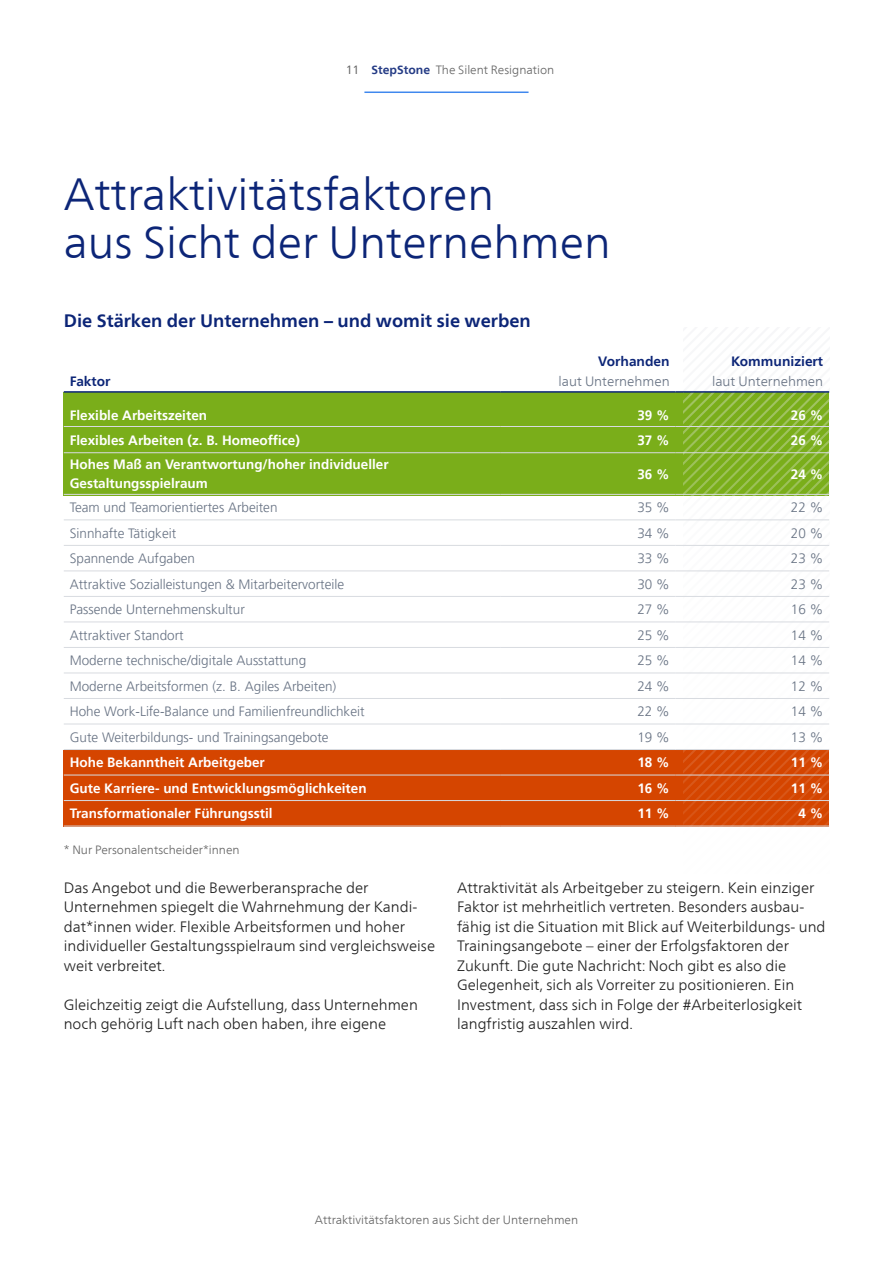
<style>
.page{position:relative;width:893px;height:1263px;background:#fff}
.page>*{position:absolute;margin:0;border:0;box-sizing:border-box;transform-origin:0 0}
.t1{font:300 45px/48px "Frutiger Neue LT Com";color:#0c2577}
.t2{font:700 18px "Frutiger Neue LT Com";color:#0c2577}
.t3{font:300 15px/19.5px "Frutiger Neue LT Com";color:#222}
.t4{font:300 13.5px "Frutiger LT Pro";color:#677283}
.t5{font:700 13.5px/19.5px "Frutiger LT Pro";color:#fff}
.t6{font:300 13.5px "Frutiger Neue LT Com";color:#677283}
.t7{font:700 13.5px "Frutiger Neue LT Com";color:#0c2577}
.t8{font:300 12px "Frutiger Neue LT Com";color:#646464}
.s1{font-weight:400}
.s2{font-weight:700;color:#243b85}
</style>
<div class="page">
<div style="left:64px;top:750px;width:765px;height:76px;background:#d54500"></div>
<div style="left:64px;top:392px;width:765px;height:103px;background:#7aae1a"></div>
<svg style="left:683px;top:393px;width:146px;height:433px"></svg>
<hr style="left:364px;top:92px;width:165px;height:1px;background:#4088ee">
<hr style="left:64px;top:426px;width:437px;height:1px;background:#d8dbe0">
<hr style="left:501px;top:426px;width:175px;height:1px;background:#d8dbe0">
<hr style="left:676px;top:426px;width:153px;height:1px;background:#d8dbe0">
<hr style="left:64px;top:452px;width:437px;height:1px;background:#d8dbe0">
<hr style="left:501px;top:452px;width:175px;height:1px;background:#d8dbe0">
<hr style="left:676px;top:452px;width:153px;height:1px;background:#d8dbe0">
<hr style="left:64px;top:494px;width:437px;height:1px;background:#d8dbe0">
<hr style="left:501px;top:494px;width:175px;height:1px;background:#d8dbe0">
<hr style="left:676px;top:494px;width:153px;height:1px;background:#d8dbe0">
<hr style="left:64px;top:520px;width:437px;height:1px;background:#d8dbe0">
<hr style="left:501px;top:520px;width:175px;height:1px;background:#d8dbe0">
<hr style="left:676px;top:520px;width:153px;height:1px;background:#d8dbe0">
<hr style="left:64px;top:545px;width:437px;height:1px;background:#d8dbe0">
<hr style="left:501px;top:545px;width:175px;height:1px;background:#d8dbe0">
<hr style="left:676px;top:545px;width:153px;height:1px;background:#d8dbe0">
<hr style="left:64px;top:571px;width:437px;height:1px;background:#d8dbe0">
<hr style="left:501px;top:571px;width:175px;height:1px;background:#d8dbe0">
<hr style="left:676px;top:571px;width:153px;height:1px;background:#d8dbe0">
<hr style="left:64px;top:596px;width:437px;height:1px;background:#d8dbe0">
<hr style="left:501px;top:596px;width:175px;height:1px;background:#d8dbe0">
<hr style="left:676px;top:596px;width:153px;height:1px;background:#d8dbe0">
<hr style="left:64px;top:622px;width:437px;height:1px;background:#d8dbe0">
<hr style="left:501px;top:622px;width:175px;height:1px;background:#d8dbe0">
<hr style="left:676px;top:622px;width:153px;height:1px;background:#d8dbe0">
<hr style="left:64px;top:647px;width:437px;height:1px;background:#d8dbe0">
<hr style="left:501px;top:647px;width:175px;height:1px;background:#d8dbe0">
<hr style="left:676px;top:647px;width:153px;height:1px;background:#d8dbe0">
<hr style="left:64px;top:673px;width:437px;height:1px;background:#d8dbe0">
<hr style="left:501px;top:673px;width:175px;height:1px;background:#d8dbe0">
<hr style="left:676px;top:673px;width:153px;height:1px;background:#d8dbe0">
<hr style="left:64px;top:698px;width:437px;height:1px;background:#d8dbe0">
<hr style="left:501px;top:698px;width:175px;height:1px;background:#d8dbe0">
<hr style="left:676px;top:698px;width:153px;height:1px;background:#d8dbe0">
<hr style="left:64px;top:724px;width:437px;height:1px;background:#d8dbe0">
<hr style="left:501px;top:724px;width:175px;height:1px;background:#d8dbe0">
<hr style="left:676px;top:724px;width:153px;height:1px;background:#d8dbe0">
<hr style="left:64px;top:749px;width:437px;height:1px;background:#d8dbe0">
<hr style="left:501px;top:749px;width:175px;height:1px;background:#d8dbe0">
<hr style="left:676px;top:749px;width:153px;height:1px;background:#d8dbe0">
<hr style="left:64px;top:775px;width:437px;height:1px;background:#d8dbe0">
<hr style="left:501px;top:775px;width:175px;height:1px;background:#d8dbe0">
<hr style="left:676px;top:775px;width:153px;height:1px;background:#d8dbe0">
<hr style="left:64px;top:800px;width:437px;height:1px;background:#d8dbe0">
<hr style="left:501px;top:800px;width:175px;height:1px;background:#d8dbe0">
<hr style="left:676px;top:800px;width:153px;height:1px;background:#d8dbe0">
<hr style="left:64px;top:826px;width:437px;height:1px;background:#d8dbe0">
<hr style="left:501px;top:826px;width:175px;height:1px;background:#d8dbe0">
<hr style="left:676px;top:826px;width:153px;height:1px;background:#d8dbe0">
<hr style="left:64px;top:391px;width:437px;height:2px;background:#0c2577">
<hr style="left:501px;top:391px;width:175px;height:2px;background:#0c2577">
<hr style="left:676px;top:391px;width:153px;height:2px;background:#0c2577">
<p class="t8" style="left:346px;top:62px;width:210px"><span class="s1">11</span> <span class="s2">StepStone</span> The Silent Resignation</p>
<h1 class="t1" style="left:64px;top:170px;width:548px">Attraktivitätsfaktoren<br>aus Sicht der Unternehmen</h1>
<p class="t2" style="left:64px;top:310px;width:468px">Die Stärken der Unternehmen – und womit sie werben</p>
<p class="t7" style="left:70px;top:373px;width:42px">Faktor</p>
<p class="t7" style="left:598px;top:353px;width:73px">Vorhanden</p>
<p class="t6" style="left:558px;top:373px;width:113px">laut Unternehmen</p>
<p class="t7" style="left:731px;top:353px;width:94px">Kommuniziert</p>
<p class="t6" style="left:712px;top:373px;width:113px">laut Unternehmen</p>
<p class="t5" style="left:70px;top:406px;width:139px">Flexible Arbeitszeiten</p>
<p class="t5" style="left:637px;top:406px;width:34px">39 %</p>
<p class="t5" style="left:791px;top:406px;width:34px">26 %</p>
<p class="t5" style="left:70px;top:430px;width:232px">Flexibles Arbeiten (z. B. Homeoffice)</p>
<p class="t5" style="left:637px;top:430px;width:34px">37 %</p>
<p class="t5" style="left:791px;top:430px;width:34px">26 %</p>
<p class="t5" style="left:70px;top:454px;width:320px">Hohes Maß an Verantwortung/hoher individueller<br>Gestaltungsspielraum</p>
<p class="t5" style="left:637px;top:464px;width:34px">36 %</p>
<p class="t5" style="left:791px;top:464px;width:34px">24 %</p>
<p class="t4" style="left:70px;top:500px;width:209px">Team und Teamorientiertes Arbeiten</p>
<p class="t4" style="left:637px;top:500px;width:34px">35 %</p>
<p class="t4" style="left:791px;top:500px;width:34px">22 %</p>
<p class="t4" style="left:70px;top:525px;width:108px">Sinnhafte Tätigkeit</p>
<p class="t4" style="left:637px;top:525px;width:34px">34 %</p>
<p class="t4" style="left:791px;top:525px;width:34px">20 %</p>
<p class="t4" style="left:70px;top:551px;width:127px">Spannende Aufgaben</p>
<p class="t4" style="left:637px;top:551px;width:34px">33 %</p>
<p class="t4" style="left:791px;top:551px;width:34px">23 %</p>
<p class="t4" style="left:70px;top:576px;width:276px">Attraktive Sozialleistungen &amp; Mitarbeitervorteile</p>
<p class="t4" style="left:637px;top:576px;width:34px">30 %</p>
<p class="t4" style="left:791px;top:576px;width:34px">23 %</p>
<p class="t4" style="left:70px;top:602px;width:177px">Passende Unternehmenskultur</p>
<p class="t4" style="left:637px;top:602px;width:34px">27 %</p>
<p class="t4" style="left:791px;top:602px;width:34px">16 %</p>
<p class="t4" style="left:70px;top:627px;width:115px">Attraktiver Standort</p>
<p class="t4" style="left:637px;top:627px;width:34px">25 %</p>
<p class="t4" style="left:791px;top:627px;width:34px">14 %</p>
<p class="t4" style="left:70px;top:653px;width:238px">Moderne technische/digitale Ausstattung</p>
<p class="t4" style="left:637px;top:653px;width:34px">25 %</p>
<p class="t4" style="left:791px;top:653px;width:34px">14 %</p>
<p class="t4" style="left:70px;top:678px;width:268px">Moderne Arbeitsformen (z. B. Agiles Arbeiten)</p>
<p class="t4" style="left:637px;top:678px;width:34px">24 %</p>
<p class="t4" style="left:791px;top:678px;width:34px">12 %</p>
<p class="t4" style="left:70px;top:704px;width:296px">Hohe Work-Life-Balance und Familienfreundlichkeit</p>
<p class="t4" style="left:637px;top:704px;width:34px">22 %</p>
<p class="t4" style="left:791px;top:704px;width:34px">14 %</p>
<p class="t4" style="left:70px;top:729px;width:260px">Gute Weiterbildungs- und Trainingsangebote</p>
<p class="t4" style="left:637px;top:729px;width:34px">19 %</p>
<p class="t4" style="left:791px;top:729px;width:34px">13 %</p>
<p class="t5" style="left:70px;top:753px;width:197px">Hohe Bekanntheit Arbeitgeber</p>
<p class="t5" style="left:637px;top:753px;width:34px">18 %</p>
<p class="t5" style="left:791px;top:753px;width:34px">11 %</p>
<p class="t5" style="left:70px;top:778px;width:298px">Gute Karriere- und Entwicklungsmöglichkeiten</p>
<p class="t5" style="left:637px;top:778px;width:34px">16 %</p>
<p class="t5" style="left:791px;top:778px;width:34px">11 %</p>
<p class="t5" style="left:70px;top:804px;width:204px">Transformationaler Führungsstil</p>
<p class="t5" style="left:637px;top:804px;width:34px">11 %</p>
<p class="t5" style="left:798px;top:804px;width:26px">4 %</p>
<p class="t8" style="left:64px;top:842px;width:177px">* Nur Personalentscheider*innen</p>
<p class="t3" style="left:64px;top:877px;width:373px">Das Angebot und die Bewerberansprache der Unternehmen spiegelt die Wahrnehmung der Kandi&shy;dat*innen wider. Flexible Arbeitsformen und hoher individueller Gestaltungsspielraum sind vergleichsweise weit verbreitet.</p>
<p class="t3" style="left:64px;top:994px;width:356px">Gleichzeitig zeigt die Aufstellung, dass Unternehmen noch gehörig Luft nach oben haben, ihre eigene</p>
<p class="t3" style="left:457px;top:877px;width:370px">Attraktivität als Arbeitgeber zu steigern. Kein einziger Faktor ist mehrheitlich vertreten. Besonders ausbau&shy;fähig ist die Situation mit Blick auf Weiterbildungs- und Trainingsangebote – einer der Erfolgsfaktoren der Zukunft. Die gute Nachricht: Noch gibt es also die Gelegenheit, sich als Vorreiter zu positionieren. Ein Investment, dass sich in Folge der #Arbeiterlosigkeit langfristig auszahlen wird.</p>
<p class="t8" style="left:315px;top:1213px;width:265px">Attraktivitätsfaktoren aus Sicht der Unternehmen</p>
</div>
